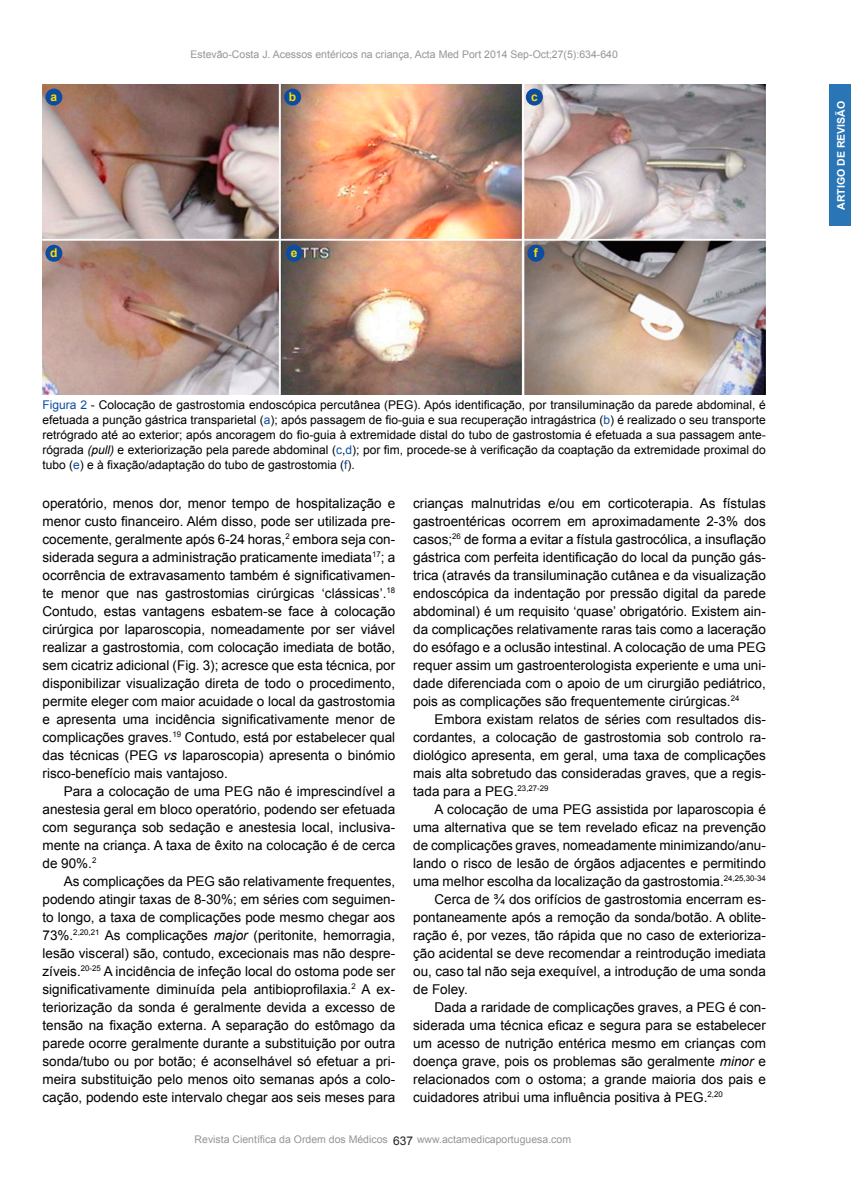
<style>
.page{position:relative;width:851px;height:1191px;background:#fff}
.page>*{position:absolute;margin:0;border:0;box-sizing:border-box;transform-origin:0 0}
.t1{font:13.5px/18px "Arial";color:#000;text-align:justify}
.t2{font:12px/15px "Arial";color:#000;text-align:justify}
.t3{font:700 12px "Arial";color:#ffdc01}
.t4{font:12px "Arial";color:#231f20}
.t5{font:10.5px "Arial";color:#939598}
.t6{font:700 10.5px "Arial";color:#fff}
.s1{color:#0d4da1}
.s2{font-style:italic}
</style>
<div class="page">
<div style="left:829px;top:85px;width:22px;height:141px;background:#2975b6"></div>
<img style="left:43px;top:85px;width:723px;height:309px">
<div style="left:45px;top:89px;width:17px;height:17px;background:#0d4da1;border-radius:50%"></div>
<div style="left:284px;top:89px;width:17px;height:17px;background:#0d4da1;border-radius:50%"></div>
<div style="left:526px;top:89px;width:17px;height:17px;background:#0d4da1;border-radius:50%"></div>
<div style="left:527px;top:245px;width:17px;height:17px;background:#0d4da1;border-radius:50%"></div>
<div style="left:286px;top:245px;width:17px;height:17px;background:#0d4da1;border-radius:50%"></div>
<div style="left:45px;top:245px;width:17px;height:17px;background:#0d4da1;border-radius:50%"></div>
<p class="t5" style="left:190px;top:47px;width:429px">Estevão-Costa J. Acessos entéricos na criança, Acta Med Port 2014 Sep-Oct;27(5):634-640</p>
<p class="t3" style="left:51px;top:88px;width:8px">a</p>
<p class="t3" style="left:289px;top:88px;width:9px">b</p>
<p class="t3" style="left:531px;top:88px;width:8px">c</p>
<p class="t3" style="left:50px;top:244px;width:9px">d</p>
<p class="t3" style="left:291px;top:244px;width:8px">e</p>
<p class="t3" style="left:534px;top:244px;width:5px">f</p>
<p class="t2" style="left:43px;top:397px;width:725px"><span class="s1">Figura 2</span> - Colocação de gastrostomia endoscópica percutânea (PEG). Após identificação, por transiluminação da parede abdominal, é efetuada a punção gástrica transparietal (<span class="s1">a</span>); após passagem de fio-guia e sua recuperação intragástrica (<span class="s1">b</span>) é realizado o seu transporte retrógrado até ao exterior; após ancoragem do fio-guia à extremidade distal do tubo de gastrostomia é efetuada a sua passagem ante&shy;rógrada <span class="s2">(pull)</span> e exteriorização pela parede abdominal (<span class="s1">c</span>,<span class="s1">d</span>); por fim, procede-se à verificação da coaptação da extremidade proximal do tubo (<span class="s1">e</span>) e à fixação/adaptação do tubo de gastrostomia (<span class="s1">f</span>).</p>
<p class="t1" style="left:43px;top:494px;width:354px">operatório, menos dor, menor tempo de hospitalização e menor custo financeiro. Além disso, pode ser utilizada pre&shy;cocemente, geralmente após 6-24 horas,<sup>2</sup> embora seja con&shy;siderada segura a administração praticamente imediata<sup>17</sup>; a ocorrência de extravasamento também é significativamen&shy;te menor que nas gastrostomias cirúrgicas ‘clássicas’.<sup>18<br></sup>Contudo, estas vantagens esbatem-se face à colocação cirúrgica por laparoscopia, nomeadamente por ser viável realizar a gastrostomia, com colocação imediata de botão, sem cicatriz adicional (Fig. 3); acresce que esta técnica, por disponibilizar visualização direta de todo o procedimento, permite eleger com maior acuidade o local da gastrostomia e apresenta uma incidência significativamente menor de complicações graves.<sup>19</sup> Contudo, está por estabelecer qual das técnicas (PEG <span class="s2">vs</span> laparoscopia) apresenta o binómio risco-benefício mais vantajoso.</p>
<p class="t1" style="left:43px;top:782px;width:354px;text-indent:21px">Para a colocação de uma PEG não é imprescindível a anestesia geral em bloco operatório, podendo ser efetuada com segurança sob sedação e anestesia local, inclusiva&shy;mente na criança. A taxa de êxito na colocação é de cerca de 90%.<sup>2</sup></p>
<p class="t1" style="left:43px;top:872px;width:354px;text-indent:21px">As complicações da PEG são relativamente frequentes, podendo atingir taxas de 8-30%; em séries com seguimen&shy;to longo, a taxa de complicações pode mesmo chegar aos 73%.<sup>2,20,21</sup> As complicações <span class="s2">major</span> (peritonite, hemorragia, lesão visceral) são, contudo, excecionais mas não despre&shy;zíveis.<sup>20-25</sup> A incidência de infeção local do ostoma pode ser significativamente diminuída pela antibioprofilaxia.<sup>2</sup> A ex&shy;teriorização da sonda é geralmente devida a excesso de tensão na fixação externa. A separação do estômago da parede ocorre geralmente durante a substituição por outra sonda/tubo ou por botão; é aconselhável só efetuar a pri&shy;meira substituição pelo menos oito semanas após a colo&shy;cação, podendo este intervalo chegar aos seis meses para</p>
<p class="t1" style="left:413px;top:494px;width:354px">crianças malnutridas e/ou em corticoterapia. As fístulas gastroentéricas ocorrem em aproximadamente 2-3% dos casos;<sup>26</sup> de forma a evitar a fístula gastrocólica, a insuflação gástrica com perfeita identificação do local da punção gás&shy;trica (através da transiluminação cutânea e da visualização endoscópica da indentação por pressão digital da parede abdominal) é um requisito ‘quase’ obrigatório. Existem ain&shy;da complicações relativamente raras tais como a laceração do esófago e a oclusão intestinal. A colocação de uma PEG requer assim um gastroenterologista experiente e uma uni&shy;dade diferenciada com o apoio de um cirurgião pediátrico, pois as complicações são frequentemente cirúrgicas.<sup>24</sup></p>
<p class="t1" style="left:413px;top:710px;width:354px;text-indent:21px">Embora existam relatos de séries com resultados dis&shy;cordantes, a colocação de gastrostomia sob controlo ra&shy;diológico apresenta, em geral, uma taxa de complicações mais alta sobretudo das consideradas graves, que a regis&shy;tada para a PEG.<sup>23,27-29</sup></p>
<p class="t1" style="left:413px;top:800px;width:354px;text-indent:21px">A colocação de uma PEG assistida por laparoscopia é uma alternativa que se tem revelado eficaz na prevenção de complicações graves, nomeadamente minimizando/anu&shy;lando o risco de lesão de órgãos adjacentes e permitindo uma melhor escolha da localização da gastrostomia.<sup>24,25,30-34</sup></p>
<p class="t1" style="left:413px;top:890px;width:354px;text-indent:21px">Cerca de ¾ dos orifícios de gastrostomia encerram es&shy;pontaneamente após a remoção da sonda/botão. A oblite&shy;ração é, por vezes, tão rápida que no caso de exterioriza&shy;ção acidental se deve recomendar a reintrodução imediata ou, caso tal não seja exequível, a introdução de uma sonda de Foley.</p>
<p class="t1" style="left:413px;top:998px;width:354px;text-indent:21px">Dada a raridade de complicações graves, a PEG é con&shy;siderada uma técnica eficaz e segura para se estabelecer um acesso de nutrição entérica mesmo em crianças com doença grave, pois os problemas são geralmente <span class="s2">minor</span> e relacionados com o ostoma; a grande maioria dos pais e cuidadores atribui uma influência positiva à PEG.<sup>2,20</sup></p>
<p class="t5" style="left:195px;top:1132px;width:195px">Revista Científica da Ordem dos Médicos</p>
<p class="t5" style="left:417px;top:1132px;width:156px">www.actamedicaportuguesa.com</p>
<p class="t4" style="left:393px;top:1132px;width:22px">637</p>
<p class="t6" style="left:833px;top:210px;width:110px;rotate:-90deg">ARTIGO DE REVISÃO</p>
</div>
